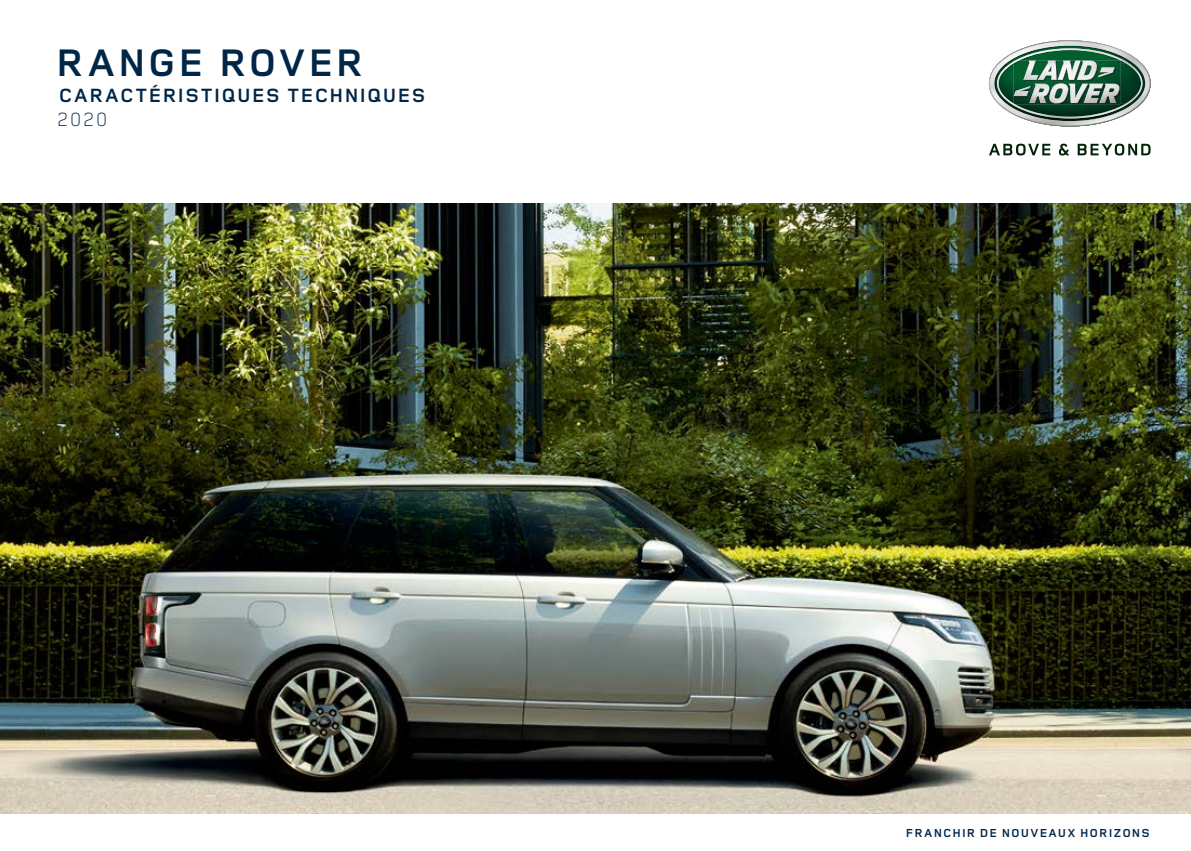
<style>
.page{position:relative;width:1191px;height:851px;background:#fff}
.page>*{position:absolute;margin:0;border:0;box-sizing:border-box;transform-origin:0 0}
.t1{font:700 39.75px "Land Rover Wide";letter-spacing:-.005em;color:#002647}
.t2{font:700 19.8px "Land Rover Wide";color:#002647}
.t3{font:300 19.8px "Land Rover Wide";color:#002647}
.t4{font:700 12px "Land Rover Wide";letter-spacing:.025em;color:#002647}
</style>
<div class="page">
<img style="left:0;top:203px;width:1191px;height:610px">
<svg style="left:989px;top:40px;width:161px;height:86px"></svg>
<img style="left:997px;top:48px;width:125px;height:35px">
<img style="left:1122px;top:60px;width:19px;height:17px">
<svg style="left:989px;top:144px;width:61px;height:11px"></svg>
<svg style="left:1077px;top:144px;width:73px;height:11px"></svg>
<svg style="left:1059px;top:144px;width:10px;height:11px"></svg>
<h1 class="t1" style="left:55px;top:35px;width:311px">RANGE ROVER</h1>
<p class="t2" style="left:58px;top:82px;width:369px">CARACTÉRISTIQUES TECHNIQUES</p>
<p class="t3" style="left:56px;top:106px;width:53px">2020</p>
<p class="t4" style="left:905px;top:824px;width:246px">FRANCHIR DE NOUVEAUX HORIZONS</p>
</div>
